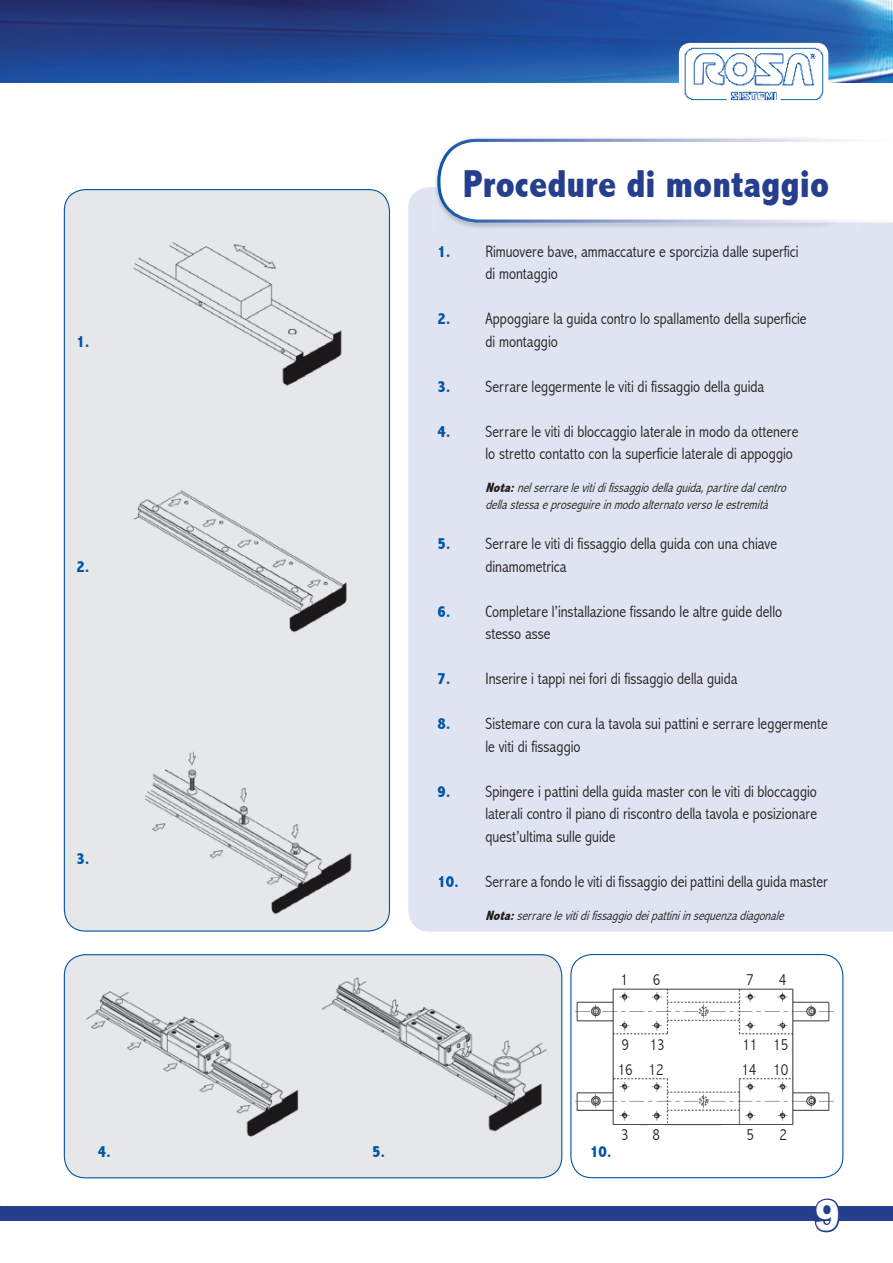
<style>
.page{position:relative;width:893px;height:1263px;background:#fff}
.page>*{position:absolute;margin:0;border:0;box-sizing:border-box;transform-origin:0 0}
.t1{font:700 43.5px "Ad Grotesk SB";color:#fff}
.t2{font:800 condensed 39px "Abadi";color:#253f8e}
.t3{font:300 condensed 16.5px/22.5px "Abadi";color:#231f20}
.t4{font:800 condensed 16.5px "Abadi";color:#0155a5}
.t5{font:italic 300 condensed 13.5px/16.5px "Abadi";color:#231f20}
.s1{font-weight:800;color:#0155a5}
.s2{font-weight:800}
</style>
<div class="page">
<div style="left:0;top:1205px;width:893px;height:15px;background:#253f8e"></div>
<svg style="left:813px;top:1165px;width:28px;height:68px"></svg>
<img style="left:0;top:0;width:893px;height:83px">
<div style="left:679px;top:43px;width:149px;height:61px;background:#fff;border-radius:11px"></div>
<img style="left:684px;top:47px;width:140px;height:53px">
<img style="left:562px;top:954px;width:282px;height:174px">
<div style="left:408px;top:187px;width:485px;height:745px;background:#e0e4f2"></div>
<img style="left:434px;top:137px;width:423px;height:92px">
<svg style="left:437px;top:139px;width:456px;height:84px"></svg>
<div style="left:64px;top:190px;width:325px;height:741px;background:#e6e7e9;border-radius:21px"></div>
<svg style="left:64px;top:954px;width:498px;height:224px;background:#d8dee5"></svg>
<div style="left:616px;top:971px;width:17px;height:15px;background:#fff"></div>
<div style="left:648px;top:971px;width:17px;height:15px;background:#fff"></div>
<div style="left:742px;top:971px;width:16px;height:15px;background:#fff"></div>
<div style="left:768px;top:971px;width:29px;height:15px;background:#fff"></div>
<div style="left:610px;top:1125px;width:29px;height:18px;background:#fff"></div>
<div style="left:722px;top:1125px;width:57px;height:18px;background:#fff"></div>
<div style="left:775px;top:1125px;width:16px;height:18px;background:#fff"></div>
<div style="left:648px;top:1125px;width:16px;height:18px;background:#fff"></div>
<div style="left:570px;top:954px;width:273px;height:224px;border:1px solid #0155a5;border-radius:21px"></div>
<img style="left:133px;top:242px;width:209px;height:144px">
<img style="left:133px;top:490px;width:214px;height:143px">
<img style="left:145px;top:751px;width:207px;height:163px">
<img style="left:75px;top:963px;width:483px;height:180px">
<img style="left:316px;top:963px;width:1px;height:179px">
<p class="t4" style="left:77px;top:331px;width:15px">1.</p>
<p class="t4" style="left:77px;top:556px;width:15px">2.</p>
<p class="t4" style="left:77px;top:849px;width:15px">3.</p>
<h2 class="t2" style="left:463px;top:162px;width:367px">Procedure di montaggio</h2>
<p class="t3" style="left:485px;top:240px;width:314px;text-indent:-48px"><span class="s1">1.</span> Rimuovere bave, ammaccature e sporcizia dalle superfici di montaggio</p>
<p class="t3" style="left:485px;top:307px;width:323px;text-indent:-48px"><span class="s1">2.</span> Appoggiare la guida contro lo spallamento della superficie di montaggio</p>
<p class="t3" style="left:437px;top:375px;width:328px"><span class="s1">3.</span> Serrare leggermente le viti di fissaggio della guida</p>
<p class="t3" style="left:485px;top:420px;width:314px;text-indent:-48px"><span class="s1">4.</span> Serrare le viti di bloccaggio laterale in modo da ottenere lo stretto contatto con la superficie laterale di appoggio</p>
<p class="t5" style="left:485px;top:479px;width:306px"><span class="s2">Nota:</span>nelserrarelevitidifissaggiodellaguida,partiredalcentro dellastessaeproseguireinmodoalternatoversoleestremità</p>
<p class="t3" style="left:485px;top:532px;width:293px;text-indent:-48px"><span class="s1">5.</span> Serrare le viti di fissaggio della guida con una chiave dinamometrica</p>
<p class="t3" style="left:485px;top:600px;width:298px;text-indent:-48px"><span class="s1">6.</span> Completare l’installazione fissando le altre guide dello stesso asse</p>
<p class="t3" style="left:437px;top:667px;width:301px"><span class="s1">7.</span> Inserire i tappi nei fori di fissaggio della guida</p>
<p class="t3" style="left:485px;top:712px;width:344px;text-indent:-48px"><span class="s1">8.</span> Sistemare con cura la tavola sui pattini e serrare leggermente le viti di fissaggio</p>
<p class="t3" style="left:485px;top:780px;width:333px;text-align:justify;text-indent:-48px"><span class="s1">9.</span> Spingere i pattini della guida master con le viti di bloccaggio laterali contro il piano di riscontro della tavola e posizionare quest’ultima sulle guide</p>
<p class="t3" style="left:437px;top:870px;width:392px"><span class="s1">10.</span> Serrare a fondo le viti di fissaggio dei pattini della guida master</p>
<p class="t5" style="left:485px;top:907px;width:304px"><span class="s2">Nota:</span>serrarelevitidifissaggiodeipattiniinsequenzadiagonale</p>
<p class="t3" style="left:620px;top:968px;width:9px">1</p>
<p class="t3" style="left:653px;top:968px;width:9px">6</p>
<p class="t3" style="left:746px;top:968px;width:9px">7</p>
<p class="t3" style="left:779px;top:968px;width:9px">4</p>
<p class="t3" style="left:622px;top:1033px;width:45px">9 13</p>
<p class="t3" style="left:742px;top:1033px;width:47px">11 15</p>
<p class="t3" style="left:618px;top:1058px;width:47px">16 12</p>
<p class="t3" style="left:741px;top:1058px;width:49px">14 10</p>
<p class="t4" style="left:98px;top:1141px;width:15px">4.</p>
<p class="t4" style="left:372px;top:1141px;width:15px">5.</p>
<p class="t4" style="left:590px;top:1141px;width:23px">10.</p>
<p class="t3" style="left:621px;top:1123px;width:9px">3</p>
<p class="t3" style="left:652px;top:1123px;width:9px">8</p>
<p class="t3" style="left:746px;top:1123px;width:9px">5</p>
<p class="t3" style="left:779px;top:1123px;width:9px">2</p>
<h1 class="t1" style="left:815px;top:1188px;width:27px">9</h1>
</div>
